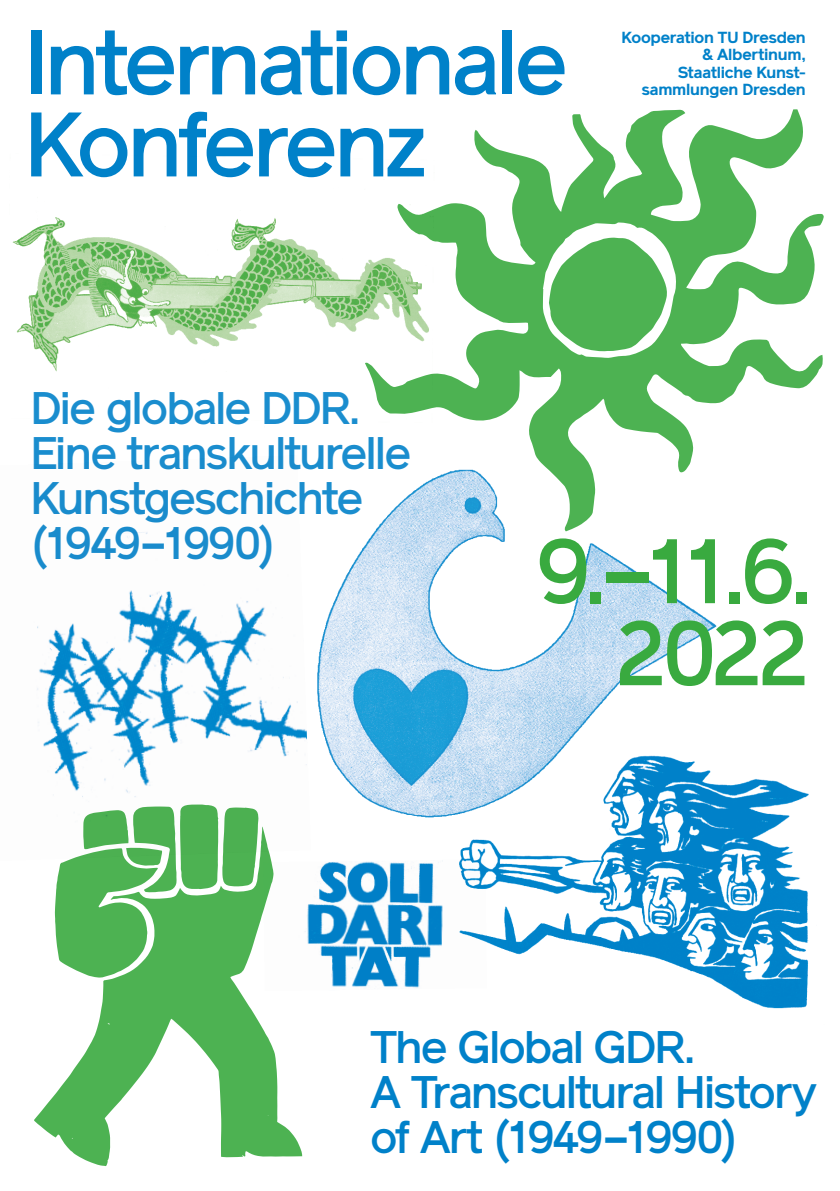
<style>
.page{position:relative;width:840px;height:1191px;background:#fff}
.page>*{position:absolute;margin:0;border:0;box-sizing:border-box;transform-origin:0 0}
.t1{font:500 90px/82px "Reader";letter-spacing:-.035em;color:#0081c9}
.t2{font:500 90px/82px "Reader";letter-spacing:-.07em;color:#39aa3f;text-align:right}
.t3{font:500 45px/45px "Reader";letter-spacing:-.03em;color:#0081c9}
.t4{font:700 15.8px/17.6px "Reader";letter-spacing:-.015em;color:#0081c9;text-align:right}
</style>
<div class="page">
<img style="left:317px;top:531px;width:400px;height:287px">
<img style="left:452px;top:740px;width:357px;height:269px">
<img style="left:305px;top:859px;width:181px;height:132px">
<svg style="left:375px;top:109px;width:448px;height:422px"></svg>
<svg style="left:548px;top:237px;width:119px;height:115px"></svg>
<svg style="left:34px;top:861px;width:268px;height:305px"></svg>
<svg style="left:55px;top:861px;width:203px;height:116px"></svg>
<img style="left:12px;top:148px;width:429px;height:283px">
<img style="left:37px;top:532px;width:274px;height:329px">
<h1 class="t1" style="left:25px;top:22px;width:544px">Internationale<br>Konferenz</h1>
<p class="t4" style="left:621px;top:28px;width:186px">Kooperation TU Dresden &amp; Albertinum,<br>Staatliche Kunst&shy;sammlungen Dresden</p>
<p class="t3" style="left:31px;top:386px;width:382px">Die globale DDR.<br>Eine transkulturelle<br>Kunstgeschichte (1949–1990)</p>
<h1 class="t2" style="left:537px;top:530px;width:276px">9.–11.6.<br>2022</h1>
<p class="t3" style="left:370px;top:1025px;width:447px">The Global GDR.<br>A Transcultural History of Art (1949–1990)</p>
</div>
